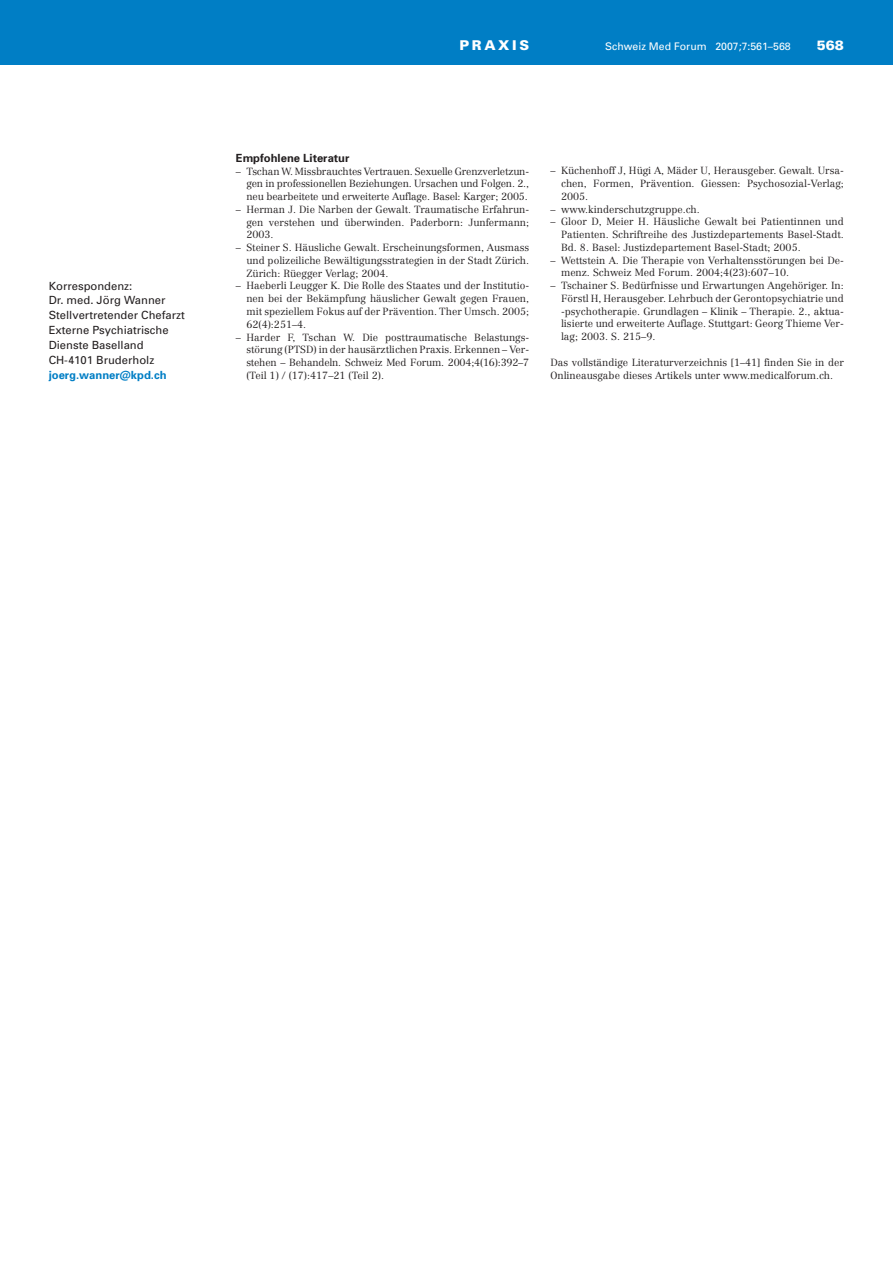
<style>
.page{position:relative;width:893px;height:1263px;background:#fff}
.page>*{position:absolute;margin:0;border:0;box-sizing:border-box;transform-origin:0 0}
.t1{font:900 13.5px "Univers";letter-spacing:.2em;color:#fff}
.t2{font:11.25px/14.9px "Univers";color:#231f20}
.t3{font:700 11.25px "Univers";color:#007ec5}
.t4{font:700 11.25px "Univers";color:#231f20}
.t5{font:10.5px "Univers";color:#fff}
.t6{font:300 10.2px/12.8px "Centennial";color:#231f20;text-align:justify}
</style>
<div class="page">
<div style="left:0;top:0;width:893px;height:64px;background:#007ec5"></div>
<p class="t2" style="left:49px;top:279px;width:138px">Korrespondenz:<br>Dr. med. Jörg Wanner<br>Stellvertretender Chefarzt<br>Externe Psychiatrische<br>Dienste Baselland<br>CH-4101 Bruderholz</p>
<p class="t3" style="left:49px;top:370px;width:119px">joerg.wanner@kpd.ch</p>
<h1 class="t1" style="left:459px;top:40px;width:71px">PRAXIS</h1>
<p class="t5" style="left:605px;top:42px;width:187px">Schweiz Med Forum 2007;7:561–568</p>
<h1 class="t1" style="left:817px;top:40px;width:29px">568</h1>
<p class="t4" style="left:236px;top:153px;width:115px">Empfohlene Literatur</p>
<p class="t6" style="left:246px;top:165px;width:284px;text-indent:-11px">– Tschan W. Missbrauchtes Vertrauen. Sexuelle Grenzverletzun&shy;gen in professionellen Beziehungen. Ursachen und Folgen. 2., neu bearbeitete und erweiterte Auflage. Basel: Karger; 2005.</p>
<p class="t6" style="left:246px;top:204px;width:284px;text-indent:-11px">– Herman J. Die Narben der Gewalt. Traumatische Erfahrun&shy;gen verstehen und überwinden. Paderborn: Junfermann; 2003.</p>
<p class="t6" style="left:246px;top:242px;width:284px;text-indent:-11px">– Steiner S. Häusliche Gewalt. Erscheinungsformen, Ausmass und polizeiliche Bewältigungsstrategien in der Stadt Zürich.<br>Zürich: Rüegger Verlag; 2004.</p>
<p class="t6" style="left:246px;top:280px;width:284px;text-indent:-11px">– Haeberli Leugger K. Die Rolle des Staates und der Institutio&shy;nen bei der Bekämpfung häuslicher Gewalt gegen Frauen, mit speziellem Fokus auf der Prävention. Ther Umsch. 2005; 62(4):251–4.</p>
<p class="t6" style="left:246px;top:331px;width:284px;text-indent:-11px">– Harder F, Tschan W. Die posttraumatische Belastungs&shy;störung (PTSD) in der hausärztlichen Praxis. Erkennen – Ver&shy;stehen – Behandeln. Schweiz Med Forum. 2004;4(16):392–7 (Teil 1) / (17):417–21 (Teil 2).</p>
<p class="t6" style="left:561px;top:165px;width:284px;text-indent:-11px">– Küchenhoff J, Hügi A, Mäder U, Herausgeber. Gewalt. Ursa&shy;chen, Formen, Prävention. Giessen: Psychosozial-Verlag; 2005.</p>
<p class="t6" style="left:550px;top:203px;width:151px">– www.kinderschutzgruppe.ch.</p>
<p class="t6" style="left:561px;top:216px;width:284px;text-indent:-11px">– Gloor D, Meier H. Häusliche Gewalt bei Patientinnen und Patienten. Schriftreihe des Justizdepartements Basel-Stadt.<br>Bd. 8. Basel: Justizdepartement Basel-Stadt; 2005.</p>
<p class="t6" style="left:561px;top:255px;width:284px;text-indent:-11px">– Wettstein A. Die Therapie von Verhaltensstörungen bei De&shy;menz. Schweiz Med Forum. 2004;4(23):607–10.</p>
<p class="t6" style="left:561px;top:280px;width:284px;text-indent:-11px">– Tschainer S. Bedürfnisse und Erwartungen Angehöriger. In:<br>Förstl H, Herausgeber. Lehrbuch der Gerontopsychiatrie und -psychotherapie. Grundlagen – Klinik – Therapie. 2., aktua&shy;lisierte und erweiterte Auflage. Stuttgart: Georg Thieme Ver&shy;lag; 2003. S. 215–9.</p>
<p class="t6" style="left:550px;top:357px;width:295px">Das vollständige Literaturverzeichnis [1–41] finden Sie in der<br>Onlineausgabe dieses Artikels unter www.medicalforum.ch.</p>
</div>
